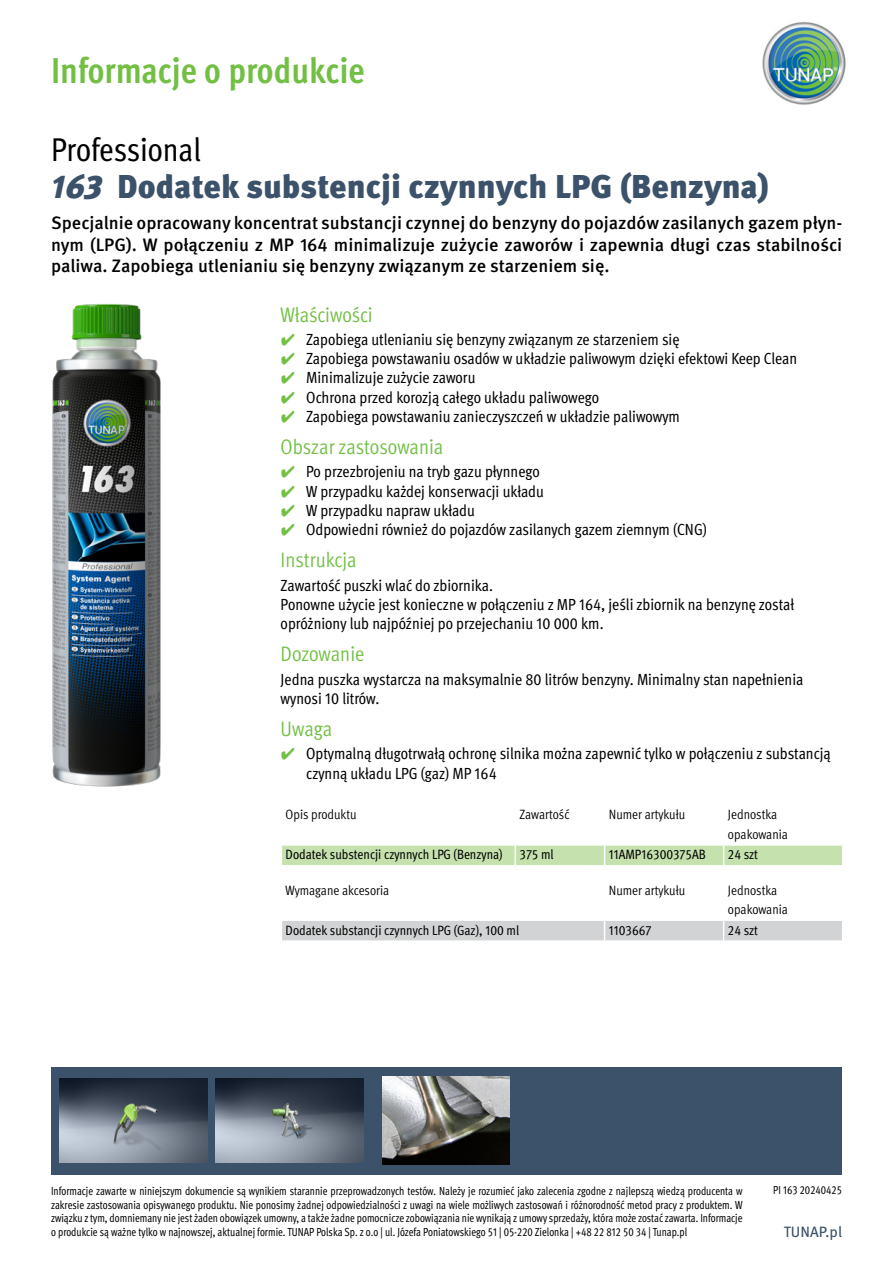
<style>
.page{position:relative;width:893px;height:1263px;background:#fff}
.page>*{position:absolute;margin:0;border:0;box-sizing:border-box;transform-origin:0 0}
.t1{font:700 condensed 36px "Meta Pro";letter-spacing:-.005em;color:#72bf44}
.t2{font:900 33px "Meta Pro";color:#3b526a}
.t3{font:condensed 33px "Meta Pro";letter-spacing:-.005em;color:#000}
.t4{font:condensed 21px "Meta Pro";letter-spacing:-.005em;color:#72bf44}
.t5{font:500 18px/21.6px "Meta Pro";color:#000;text-align:justify}
.t6{font:condensed 16.2px/19px "Meta Pro";color:#000}
.t7{font:15px "Meta Pro";color:#3b526a}
.t8{font:condensed 13.5px "Meta Pro";color:#000}
.t9{font:condensed 13.5px/19.2px "Meta Pro";color:#000}
.t10{font:condensed 11.7px/13.5px "Meta Pro";color:#000;text-align:justify;scale:.92 1}
.s1{font-style:italic}
.s2{font-family:"Wuerth Global";font-stretch:normal;color:#72bf44}
</style>
<div class="page">
<img style="left:762px;top:21px;width:84px;height:84px">
<div style="left:51px;top:1068px;width:790px;height:107px;background:#3b526a"></div>
<img style="left:59px;top:1079px;width:148px;height:83px">
<img style="left:216px;top:1079px;width:148px;height:83px">
<img style="left:382px;top:1076px;width:128px;height:89px">
<img style="left:52px;top:304px;width:109px;height:483px">
<svg style="left:281px;top:845px;width:562px;height:21px;background:#c9e3b4"></svg>
<hr style="left:724px;top:865px;width:119px;height:2px;background:#fff">
<svg style="left:282px;top:920px;width:560px;height:21px;background:#d4d6d7"></svg>
<hr style="left:724px;top:940px;width:119px;height:2px;background:#fff">
<h1 class="t1" style="left:51px;top:43px;width:315px">Informacje o produkcie</h1>
<h2 class="t3" style="left:51px;top:125px;width:151px">Professional</h2>
<h2 class="t2" style="left:51px;top:161px;width:719px"><span class="s1">163</span> Dodatek substencji czynnych LPG (Benzyna)</h2>
<p class="t5" style="left:51px;top:211px;width:793px">Specjalnie opracowany koncentrat substancji czynnej do benzyny do pojazdów zasilanych gazem płyn&shy;nym (LPG). W połączeniu z MP 164 minimalizuje zużycie zaworów i zapewnia długi czas stabilności paliwa. Zapobiega utlenianiu się benzyny związanym ze starzeniem się.</p>
<p class="t4" style="left:281px;top:299px;width:94px">Właściwości</p>
<p class="t6" style="left:281px;top:329px;width:400px"><span class="s2">✔</span> Zapobiega utlenianiu się benzyny związanym ze starzeniem się</p>
<p class="t6" style="left:281px;top:348px;width:518px"><span class="s2">✔</span> Zapobiega powstawaniu osadów w układzie paliwowym dzięki efektowi Keep Clean</p>
<p class="t6" style="left:281px;top:367px;width:196px"><span class="s2">✔</span> Minimalizuje zużycie zaworu</p>
<p class="t6" style="left:281px;top:386px;width:320px"><span class="s2">✔</span> Ochrona przed korozją całego układu paliwowego</p>
<p class="t6" style="left:281px;top:405px;width:401px"><span class="s2">✔</span> Zapobiega powstawaniu zanieczyszczeń w układzie paliwowym</p>
<p class="t4" style="left:281px;top:431px;width:164px">Obszar zastosowania</p>
<p class="t6" style="left:281px;top:461px;width:261px"><span class="s2">✔</span> Po przezbrojeniu na tryb gazu płynnego</p>
<p class="t6" style="left:281px;top:480px;width:265px"><span class="s2">✔</span> W przypadku każdej konserwacji układu</p>
<p class="t6" style="left:281px;top:499px;width:196px"><span class="s2">✔</span> W przypadku napraw układu</p>
<p class="t6" style="left:281px;top:518px;width:428px"><span class="s2">✔</span> Odpowiedni również do pojazdów zasilanych gazem ziemnym (CNG)</p>
<p class="t4" style="left:281px;top:545px;width:77px">Instrukcja</p>
<p class="t6" style="left:281px;top:574px;width:515px">Zawartość puszki wlać do zbiornika.<br>Ponowne użycie jest konieczne w połączeniu z MP 164, jeśli zbiornik na benzynę został opróżniony lub najpóźniej po przejechaniu 10 000 km.</p>
<p class="t4" style="left:281px;top:639px;width:85px">Dozowanie</p>
<p class="t6" style="left:281px;top:668px;width:524px">Jedna puszka wystarcza na maksymalnie 80 litrów benzyny. Minimalny stan napełnienia wynosi 10 litrów.</p>
<p class="t4" style="left:281px;top:713px;width:53px">Uwaga</p>
<p class="t6" style="left:306px;top:743px;width:526px;text-indent:-26px"><span class="s2">✔</span> Optymalną długotrwałą ochronę silnika można zapewnić tylko w połączeniu z substancją czynną układu LPG (gaz) MP 164</p>
<p class="t9" style="left:286px;top:804px;width:72px">Opis produktu</p>
<p class="t9" style="left:519px;top:804px;width:52px">Zawartość</p>
<p class="t9" style="left:609px;top:804px;width:78px">Numer artykułu</p>
<p class="t9" style="left:728px;top:804px;width:62px">Jednostka opakowania</p>
<p class="t8" style="left:286px;top:845px;width:218px">Dodatek substencji czynnych LPG (Benzyna)</p>
<p class="t8" style="left:519px;top:845px;width:36px">375 ml</p>
<p class="t8" style="left:609px;top:845px;width:98px">11AMP16300375AB</p>
<p class="t8" style="left:728px;top:845px;width:32px">24 szt</p>
<p class="t9" style="left:286px;top:879px;width:105px">Wymagane akcesoria</p>
<p class="t9" style="left:609px;top:879px;width:78px">Numer artykułu</p>
<p class="t9" style="left:728px;top:879px;width:62px">Jednostka opakowania</p>
<p class="t8" style="left:286px;top:920px;width:235px">Dodatek substancji czynnych LPG (Gaz), 100 ml</p>
<p class="t8" style="left:609px;top:920px;width:44px">1103667</p>
<p class="t8" style="left:728px;top:920px;width:32px">24 szt</p>
<p class="t10" style="left:51px;top:1184px;width:753px">Informacje zawarte w niniejszym dokumencie są wynikiem starannie przeprowadzonych testów. Należy je rozumieć jako zalecenia zgodne z najlepszą wiedzą producenta w zakresie zastosowania opisywanego produktu. Nie ponosimy żadnej odpowiedzialności z uwagi na wiele możliwych zastosowań i różnorodność metod pracy z produktem. W związku z tym, domniemany nie jest żaden obowiązek umowny, a także żadne pomocnicze zobowiązania nie wynikają z umowy sprzedaży, która może zostać zawarta. Informacje o produkcie są ważne tylko w najnowszej, aktualnej formie. TUNAP Polska Sp. z o.o | ul. Józefa Poniatowskiego 51 | 05-220 Zielonka | +48 22 812 50 34 | Tunap.pl</p>
<p class="t10" style="left:773px;top:1182px;width:76px">PI 163 20240425</p>
<p class="t7" style="left:784px;top:1220px;width:60px">TUNAP.pl</p>
</div>
